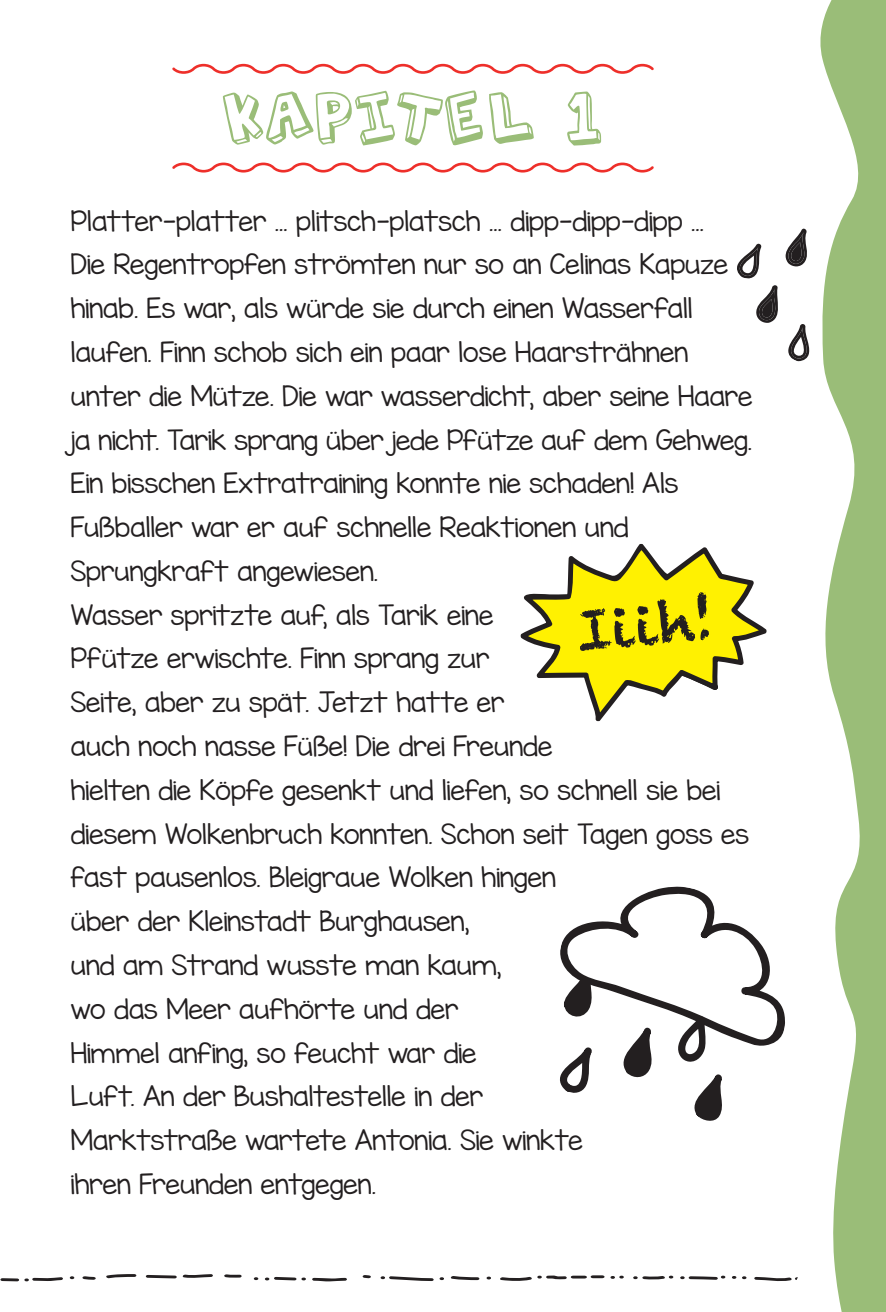
<style>
.page{position:relative;width:886px;height:1312px;background:#fff}
.page>*{position:absolute;margin:0;border:0;box-sizing:border-box;transform-origin:0 0}
.t1{font:69.75px "Action Jackson";color:#9abd78}
.t2{font:55.5px "Chalkduster";color:#231f20;scale:1.08 1}
.t3{font:25px/43.8px "KG Miss Speechy IPA";color:#231f20}
</style>
<div class="page">
<svg style="left:0;top:1276px;width:75px;height:4px"></svg>
<svg style="left:82px;top:1276px;width:14px;height:3px"></svg>
<svg style="left:106px;top:1274px;width:31px;height:4px"></svg>
<svg style="left:145px;top:1274px;width:68px;height:4px"></svg>
<svg style="left:224px;top:1274px;width:18px;height:3px"></svg>
<svg style="left:253px;top:1276px;width:94px;height:5px"></svg>
<svg style="left:363px;top:1275px;width:8px;height:2px"></svg>
<svg style="left:380px;top:1276px;width:100px;height:4px"></svg>
<svg style="left:486px;top:1276px;width:5px;height:3px"></svg>
<svg style="left:500px;top:1275px;width:104px;height:6px"></svg>
<svg style="left:610px;top:1275px;width:14px;height:3px"></svg>
<svg style="left:633px;top:1275px;width:114px;height:4px"></svg>
<svg style="left:754px;top:1276px;width:44px;height:5px"></svg>
<svg style="left:820px;top:0;width:66px;height:1311px;fill:#9abd78"></svg>
<svg style="left:520px;top:543px;width:247px;height:179px"></svg>
<svg style="left:560px;top:886px;width:225px;height:235px"></svg>
<svg style="left:172px;top:64px;width:482px;height:10px"></svg>
<svg style="left:172px;top:162px;width:482px;height:10px"></svg>
<svg style="left:785px;top:228px;width:22px;height:38px"></svg>
<svg style="left:737px;top:244px;width:25px;height:34px"></svg>
<svg style="left:756px;top:285px;width:54px;height:76px"></svg>
<h1 class="t1" style="left:220px;top:86px;width:384px">Kapitel 1</h1>
<p class="t3" style="left:71px;top:199px;width:683px">Platter-platter … plitsch-platsch … dipp-dipp-dipp …<br>Die Regentropfen strömten nur so an Celinas Kapuze hinab. Es war, als würde sie durch einen Wasserfall laufen. Finn schob sich ein paar lose Haarsträhnen unter die Mütze. Die war wasserdicht, aber seine Haare ja nicht. Tarik sprang über jede Pfütze auf dem Gehweg.<br>Ein bisschen Extratraining konnte nie schaden! Als Fußballer war er auf schnelle Reaktionen und Sprungkraft angewiesen.<br>Wasser spritzte auf, als Tarik eine<br>Pfütze erwischte. Finn sprang zur<br>Seite, aber zu spät. Jetzt hatte er<br>auch noch nasse Füße! Die drei Freunde<br>hielten die Köpfe gesenkt und liefen, so schnell sie bei diesem Wolkenbruch konnten. Schon seit Tagen goss es fast pausenlos. Bleigraue Wolken hingen<br>über der Kleinstadt Burghausen,<br>und am Strand wusste man kaum,<br>wo das Meer aufhörte und der<br>Himmel anfing, so feucht war die<br>Luft. An der Bushaltestelle in der<br>Marktstraße wartete Antonia. Sie winkte<br>ihren Freunden entgegen.</p>
<h2 class="t2" style="left:573px;top:598px;width:131px;rotate:-5deg">Iiih!</h2>
</div>
